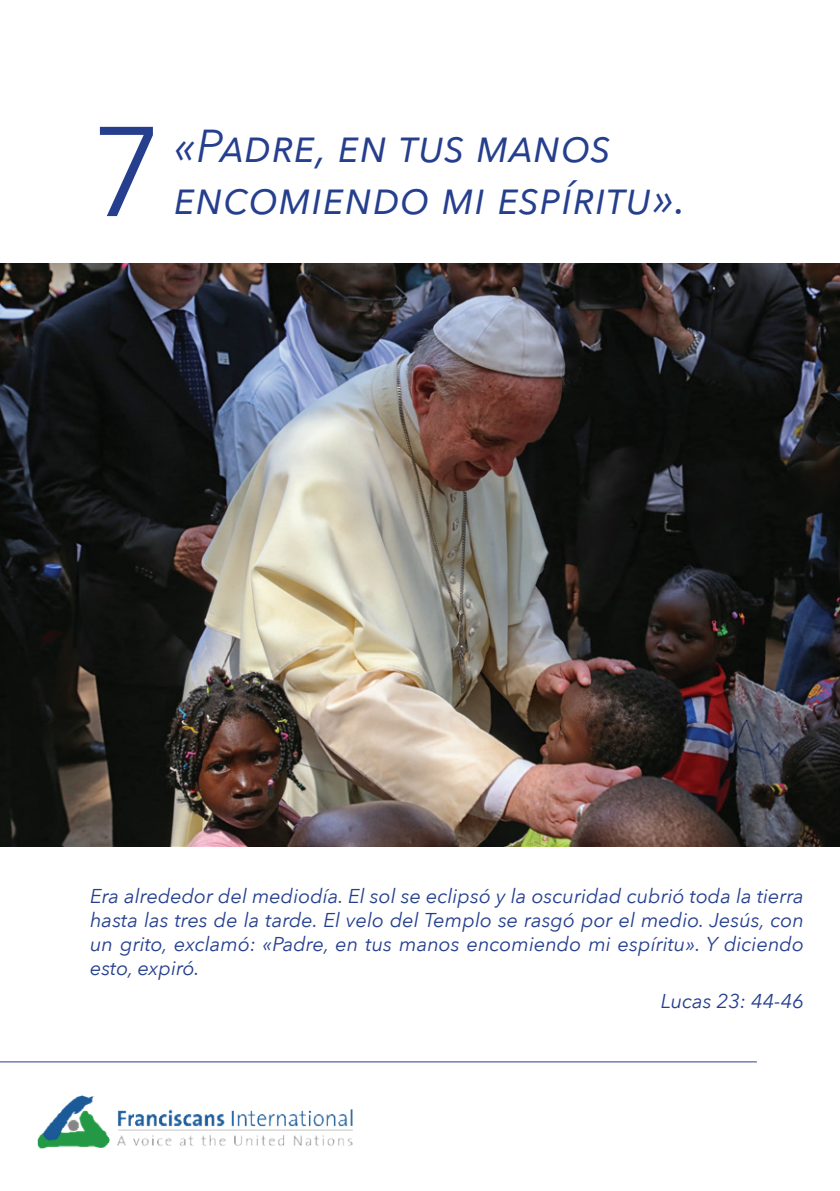
<style>
.page{position:relative;width:840px;height:1191px;background:#fff}
.page>*{position:absolute;margin:0;border:0;box-sizing:border-box;transform-origin:0 0}
.t1{font:126px "Avenir Next";color:#253f8e}
.t2{font:italic 46px "Avenir Next";color:#253f8e}
.t3{font:italic 20px/24px "Avenir Next";color:#253f8e;text-align:justify}
</style>
<div class="page">
<img style="left:37px;top:1095px;width:316px;height:54px">
<hr style="left:0;top:1061px;width:756px;height:1px;background:#253f8e">
<img style="left:0;top:263px;width:839px;height:583px">
<h1 class="t1" style="left:90px;top:66px;width:75px">7</h1>
<h2 class="t2" style="left:174px;top:107px;width:439px">«Padre, en tus manos</h2>
<h2 class="t2" style="left:174px;top:159px;width:514px">encomiendo mi espíritu».</h2>
<p class="t3" style="left:90px;top:883px;width:715px">Era alrededor del mediodía. El sol se eclipsó y la oscuridad cubrió toda la tierra hasta las tres de la tarde. El velo del Templo se rasgó por el medio. Jesús, con un grito, exclamó: «Padre, en tus manos encomiendo mi espíritu». Y diciendo esto, expiró.</p>
<p class="t3" style="left:660px;top:988px;width:145px">Lucas 23: 44-46</p>
</div>
